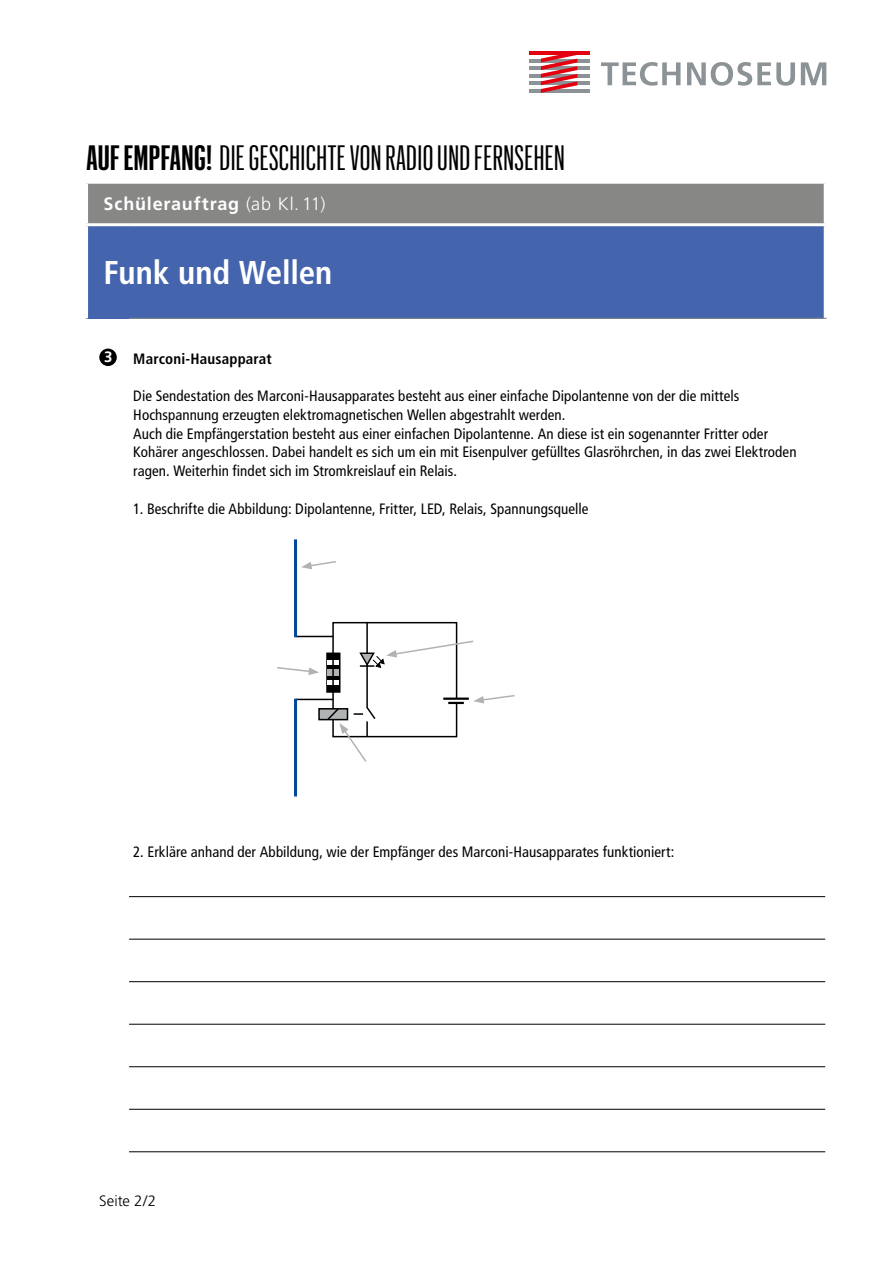
<style>
.page{position:relative;width:893px;height:1263px;background:#fff}
.page>*{position:absolute;margin:0;border:0;box-sizing:border-box;transform-origin:0 0}
.t1{font:34.5px "Graphik XX Cond";letter-spacing:.01em;color:#000}
.t2{font:700 condensed 33px "Frutiger LT Pro";color:#fff}
.t3{font:700 18px "Frutiger LT Pro";letter-spacing:.05em;color:#fff}
.t4{font:condensed 15px/18.8px "Frutiger LT Pro";letter-spacing:.005em;color:#000}
.t5{font:700 condensed 15px "Frutiger LT Pro";letter-spacing:.01em;color:#000}
.t6{font:300 15px "Frutiger LT Pro";color:#000}
.t7{font:700 15px "Frutiger LT Pro";color:#fff}
.s1{font-weight:600}
.s2{font-weight:300}
</style>
<div class="page">
<div style="left:87px;top:182px;width:738px;height:43px;background:#878786"></div>
<div style="left:87px;top:225px;width:738px;height:93px;background:#4464ad"></div>
<hr style="left:85px;top:181px;width:44px;height:3px;background:#fff">
<hr style="left:85px;top:184px;width:3px;height:39px;background:#fff">
<hr style="left:129px;top:181px;width:698px;height:3px;background:#fff">
<hr style="left:824px;top:184px;width:3px;height:39px;background:#fff">
<hr style="left:85px;top:226px;width:3px;height:92px;background:#fff">
<hr style="left:824px;top:226px;width:3px;height:92px;background:#fff">
<hr style="left:129px;top:318px;width:698px;height:1px;background:#878786">
<hr style="left:129px;top:896px;width:696px;height:1px;background:#000">
<hr style="left:129px;top:939px;width:696px;height:1px;background:#000">
<hr style="left:129px;top:981px;width:696px;height:1px;background:#000">
<hr style="left:129px;top:1024px;width:696px;height:1px;background:#000">
<hr style="left:129px;top:1066px;width:696px;height:1px;background:#000">
<hr style="left:129px;top:1109px;width:696px;height:1px;background:#000">
<hr style="left:129px;top:1151px;width:696px;height:1px;background:#000">
<hr style="left:85px;top:223px;width:44px;height:3px;background:#fff">
<hr style="left:129px;top:223px;width:698px;height:3px;background:#fff">
<div style="left:99px;top:349px;width:18px;height:17px;background:#000;border-radius:50%"></div>
<hr style="left:529px;top:51px;width:61px;height:4px;background:#e3000f">
<hr style="left:529px;top:59px;width:61px;height:3px;background:#8c9397">
<hr style="left:529px;top:66px;width:61px;height:4px;background:#8c9397">
<hr style="left:529px;top:74px;width:61px;height:4px;background:#8c9397">
<hr style="left:529px;top:81px;width:61px;height:4px;background:#8c9397">
<hr style="left:529px;top:89px;width:61px;height:4px;background:#8c9397">
<svg style="left:541px;top:55px;width:36px;height:38px"></svg>
<svg style="left:601px;top:62px;width:225px;height:24px"></svg>
<div style="left:328px;top:654px;width:11px;height:37px;background:#000"></div>
<div style="left:326px;top:652px;width:14px;height:41px;border:3px solid #000"></div>
<div style="left:328px;top:660px;width:11px;height:5px;background:#fff"></div>
<div style="left:328px;top:669px;width:11px;height:6px;background:#b1b2b3"></div>
<hr style="left:328px;top:680px;width:11px;height:4px;background:#fff">
<div style="left:332px;top:622px;width:125px;height:115px;border:2px solid #000"></div>
<div style="left:319px;top:709px;width:28px;height:11px;background:#b1b2b3"></div>
<div style="left:318px;top:708px;width:30px;height:12px;border:2px solid #000"></div>
<hr style="left:366px;top:622px;width:2px;height:86px;background:#000">
<hr style="left:296px;top:699px;width:37px;height:1px;background:#000">
<hr style="left:296px;top:636px;width:37px;height:1px;background:#000">
<svg style="left:450px;top:700px;width:12px;height:2px"></svg>
<hr style="left:443px;top:697px;width:26px;height:3px;background:#000">
<svg style="left:448px;top:702px;width:16px;height:2px"></svg>
<hr style="left:294px;top:699px;width:3px;height:97px;background:#004799">
<hr style="left:294px;top:539px;width:3px;height:98px;background:#004799">
<svg style="left:359px;top:639px;width:115px;height:29px"></svg>
<svg style="left:473px;top:695px;width:42px;height:8px"></svg>
<svg style="left:277px;top:667px;width:42px;height:8px"></svg>
<svg style="left:301px;top:561px;width:35px;height:8px"></svg>
<svg style="left:326px;top:705px;width:51px;height:57px"></svg>
<p class="t1" style="left:86px;top:136px;width:480px"><span class="s1">AUF EMPFANG!</span> DIE GESCHICHTE VON RADIO UND FERNSEHEN</p>
<p class="t3" style="left:104px;top:193px;width:223px">Schülerauftrag <span class="s2">(ab Kl.11)</span></p>
<p class="t2" style="left:104px;top:252px;width:230px">Funk und Wellen</p>
<p class="t7" style="left:104px;top:348px;width:10px">3</p>
<p class="t5" style="left:133px;top:349px;width:140px">Marconi-Hausapparat</p>
<p class="t4" style="left:133px;top:387px;width:607px">Die Sendestation des Marconi-Hausapparates besteht aus einer einfache Dipolantenne von der die mittels</p>
<p class="t4" style="left:133px;top:405px;width:434px">Hochspannung erzeugten elektromagnetischen Wellen abgestrahlt werden.</p>
<p class="t4" style="left:133px;top:424px;width:636px">Auch die Empfängerstation besteht aus einer einfachen Dipolantenne. An diese ist ein sogenannter Fritter oder</p>
<p class="t4" style="left:133px;top:443px;width:665px">Kohärer angeschlossen. Dabei handelt es sich um ein mit Eisenpulver gefülltes Glasröhrchen, in das zwei Elektroden ragen. Weiterhin findet sich im Stromkreislauf ein Relais.</p>
<p class="t4" style="left:133px;top:499px;width:457px">1. Beschrifte die Abbildung: Dipolantenne, Fritter, LED, Relais, Spannungsquelle</p>
<p class="t4" style="left:133px;top:843px;width:542px">2. Erkläre anhand der Abbildung, wie der Empfänger des Marconi-Hausapparates funktioniert:</p>
<p class="t6" style="left:99px;top:1191px;width:58px">Seite 2/2</p>
</div>
